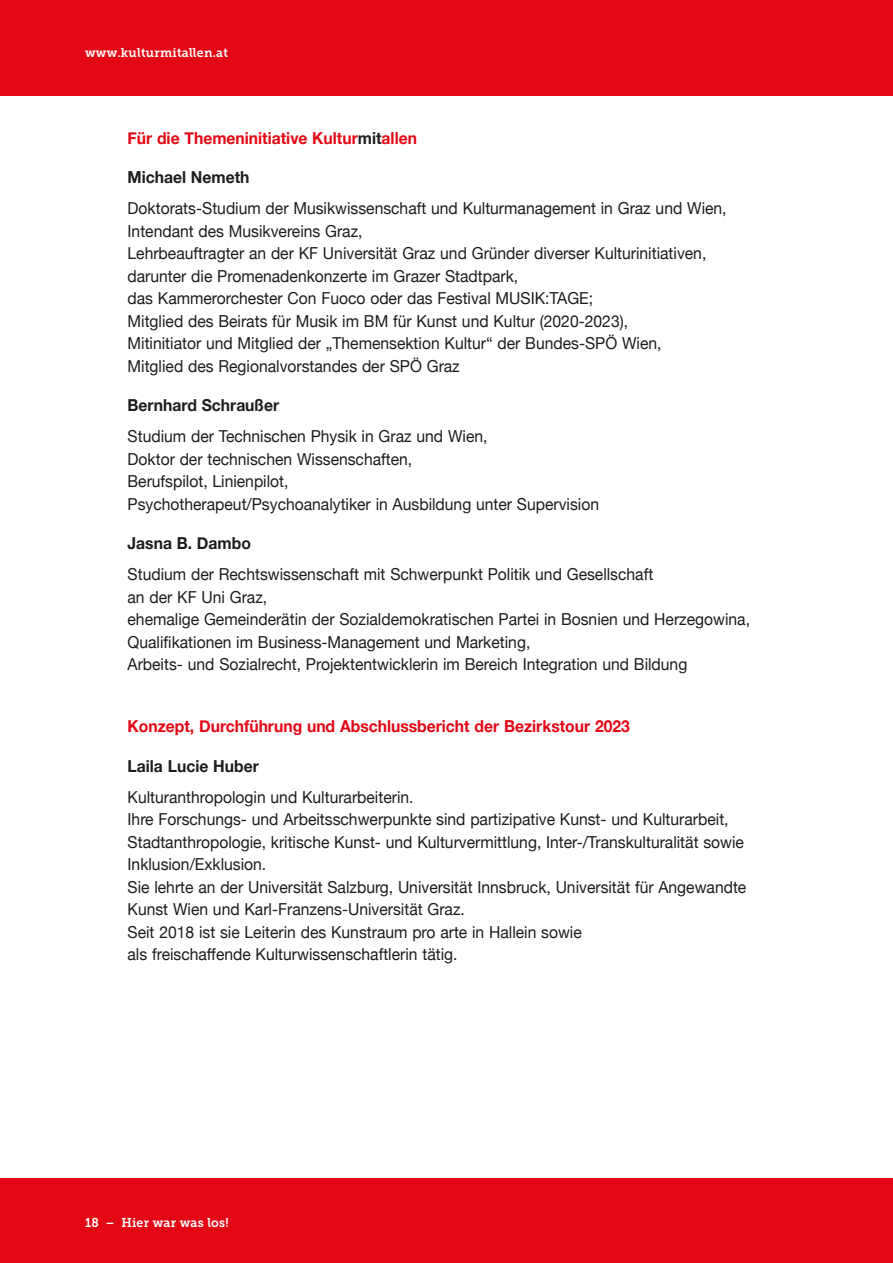
<style>
.page{position:relative;width:893px;height:1263px;background:#fff}
.page>*{position:absolute;margin:0;border:0;box-sizing:border-box;transform-origin:0 0}
.t1{font:16.5px/22.5px "Helvetica Neue";color:#1d1d1b;scale:.95 1}
.t2{font:700 16.5px "Helvetica Neue";color:#e30614;scale:.95 1}
.t3{font:700 16.5px "Helvetica Neue";color:#1d1d1b;scale:.95 1}
.t4{font:12.75px "Museo Slab 700";letter-spacing:.02em;color:#fff;scale:.96 1}
.s1{color:#1d1d1b}
</style>
<div class="page">
<div style="left:0;top:0;width:893px;height:96px;background:#e30614"></div>
<div style="left:0;top:1178px;width:893px;height:85px;background:#e30614"></div>
<p class="t4" style="left:85px;top:45px;width:150px">www.kulturmitallen.at</p>
<p class="t2" style="left:128px;top:125px;width:306px">Für die Themeninitiative Kultur<span class="s1">mit</span>allen</p>
<p class="t3" style="left:128px;top:164px;width:130px">Michael Nemeth</p>
<p class="t1" style="left:128px;top:198px;width:632px">Doktorats-Studium der Musikwissenschaft und Kulturmanagement in Graz und Wien, Intendant des Musikvereins Graz,<br>Lehrbeauftragter an der KF Universität Graz und Gründer diverser Kulturinitiativen, darunter die Promenadenkonzerte im Grazer Stadtpark,<br>das Kammerorchester Con Fuoco oder das Festival MUSIK:TAGE;<br>Mitglied des Beirats für Musik im BM für Kunst und Kultur (2020-2023),<br>Mitinitiator und Mitglied der „Themensektion Kultur“ der Bundes-SPÖ Wien,<br>Mitglied des Regionalvorstandes der SPÖ Graz</p>
<p class="t3" style="left:128px;top:392px;width:161px">Bernhard Schraußer</p>
<p class="t1" style="left:128px;top:426px;width:498px">Studium der Technischen Physik in Graz und Wien,<br>Doktor der technischen Wissenschaften,<br>Berufspilot, Linienpilot,<br>Psychotherapeut/Psychoanalytiker in Ausbildung unter Supervision</p>
<p class="t3" style="left:128px;top:530px;width:131px">Jasna B. Dambo</p>
<p class="t1" style="left:128px;top:564px;width:657px">Studium der Rechtswissenschaft mit Schwerpunkt Politik und Gesellschaft<br>an der KF Uni Graz,<br>ehemalige Gemeinderätin der Sozialdemokratischen Partei in Bosnien und Herzegowina, Qualifikationen im Business-Management und Marketing,<br>Arbeits- und Sozialrecht, Projektentwicklerin im Bereich Integration und Bildung</p>
<p class="t2" style="left:128px;top:713px;width:530px">Konzept, Durchführung und Abschlussbericht der Bezirkstour 2023</p>
<p class="t3" style="left:128px;top:753px;width:140px">Laila Lucie Huber</p>
<p class="t1" style="left:128px;top:787px;width:653px">Kulturanthropologin und Kulturarbeiterin.<br>Ihre Forschungs- und Arbeitsschwerpunkte sind partizipative Kunst- und Kulturarbeit, Stadtanthropologie, kritische Kunst- und Kulturvermittlung, Inter-/Transkulturalität sowie Inklusion/Exklusion.<br>Sie lehrte an der Universität Salzburg, Universität Innsbruck, Universität für Angewandte Kunst Wien und Karl-Franzens-Universität Graz.<br>Seit 2018 ist sie Leiterin des Kunstraum pro arte in Hallein sowie<br>als freischaffende Kulturwissenschaftlerin tätig.</p>
<p class="t4" style="left:85px;top:1215px;width:151px">18 – Hier war was los!</p>
</div>
